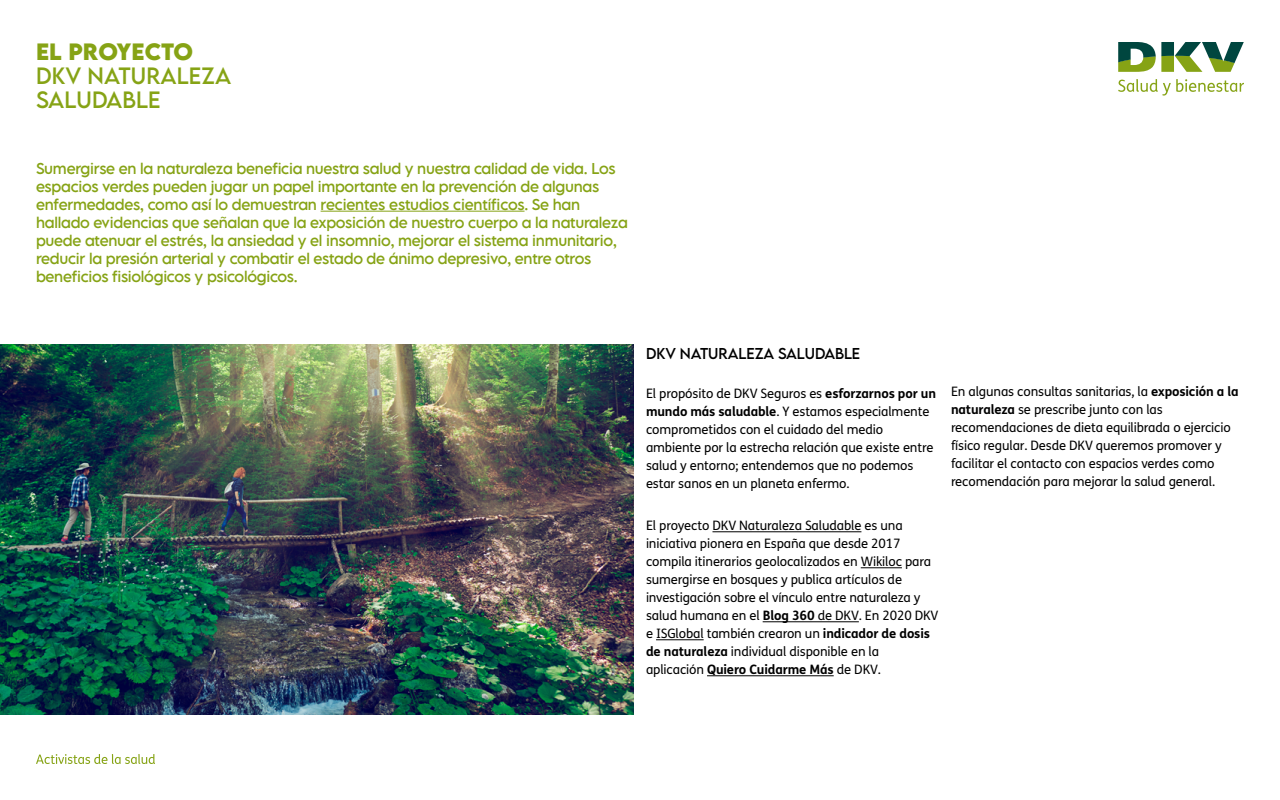
<style>
.page{position:relative;width:1280px;height:800px;background:#fff}
.page>*{position:absolute;margin:0;border:0;box-sizing:border-box;transform-origin:0 0}
.Titolar_01{font:21px/24px "LEMONMILK Pro FTR";letter-spacing:.005em;color:#86a315}
.t1{font:14px/18px "LEMONMILK Pro FTR";letter-spacing:-.02em;color:#86a315}
.t2{font:14px "LEMONMILK Pro FTR";letter-spacing:-.005em;color:#000}
.t3{font:13px/18px "FS Me";letter-spacing:-.01em;color:#000}
.s1{font-weight:700}
</style>
<div class="page">
<svg style="left:1118px;top:42px;width:126px;height:30px"></svg>
<svg style="left:1118px;top:79px;width:126px;height:17px"></svg>
<svg style="left:36px;top:754px;width:119px;height:10px"></svg>
<hr style="left:321px;top:211px;width:204px;height:1px;background:#86a315">
<hr style="left:712px;top:531px;width:149px;height:1px;background:#000">
<hr style="left:861px;top:567px;width:41px;height:1px;background:#000">
<hr style="left:763px;top:621px;width:96px;height:1px;background:#000">
<hr style="left:656px;top:639px;width:48px;height:1px;background:#000">
<hr style="left:707px;top:675px;width:127px;height:1px;background:#000">
<img style="left:0;top:344px;width:634px;height:370px">
<p class="Titolar_01" style="left:36px;top:40px;width:197px"><span class="s1">EL PROYECTO<br></span>DKV NATURALEZA</p>
<p class="Titolar_01" style="left:36px;top:88px;width:126px">SALUDABLE</p>
<p class="t1" style="left:36px;top:160px;width:594px">Sumergirse en la naturaleza beneficia nuestra salud y nuestra calidad de vida. Los espacios verdes pueden jugar un papel importante en la prevención de algunas enfermedades, como así lo demuestran recientes estudios científicos. Se han hallado evidencias que señalan que la exposición de nuestro cuerpo a la naturaleza puede atenuar el estrés, la ansiedad y el insomnio, mejorar el sistema inmunitario, reducir la presión arterial y combatir el estado de ánimo depresivo, entre otros beneficios fisiológicos y psicológicos.</p>
<p class="t2" style="left:646px;top:345px;width:216px">DKV NATURALEZA SALUDABLE</p>
<p class="t3" style="left:646px;top:385px;width:292px">El propósito de DKV Seguros es <span class="s1">esforzarnos por un mundo más saludable</span>. Y estamos especialmente comprometidos con el cuidado del medio ambiente por la estrecha relación que existe entre salud y entorno; entendemos que no podemos estar sanos en un planeta enfermo.</p>
<p class="t3" style="left:646px;top:517px;width:294px">El proyecto DKV Naturaleza Saludable es una iniciativa pionera en España que desde 2017 compila itinerarios geolocalizados en Wikiloc para sumergirse en bosques y publica artículos de investigación sobre el vínculo entre naturaleza y salud humana en el <span class="s1">Blog 360</span> de DKV. En 2020 DKV e ISGlobal también crearon un <span class="s1">indicador de dosis de naturaleza</span> individual disponible en la aplicación <span class="s1">Quiero Cuidarme Más</span> de DKV.</p>
<p class="t3" style="left:951px;top:382px;width:289px">En algunas consultas sanitarias, la <span class="s1">exposición a la naturaleza</span> se prescribe junto con las recomendaciones de dieta equilibrada o ejercicio físico regular. Desde DKV queremos promover y facilitar el contacto con espacios verdes como recomendación para mejorar la salud general.</p>
</div>
